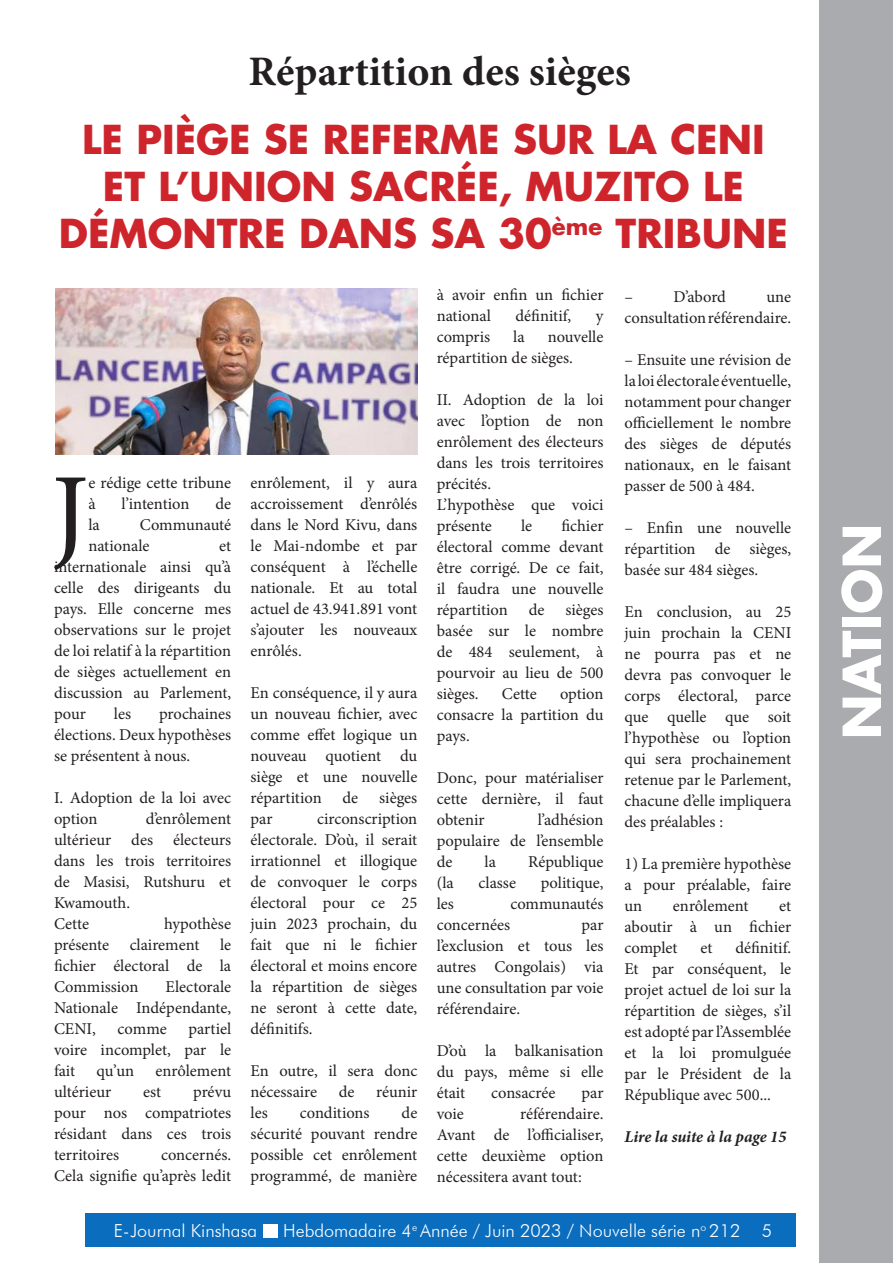
<style>
.page{position:relative;width:893px;height:1263px;background:#fff}
.page>*{position:absolute;margin:0;border:0;box-sizing:border-box;transform-origin:0 0}
.t1{font:113.4px "Minion Pro";color:#231f20}
.t2{font:700 51px "Futura LT";color:#fff}
.t3{font:700 42px "Minion Pro";color:#231f20}
.t4{font:700 39px/46.8px "Futura LT";color:#ce252c;text-align:center}
.t5{font:300 18px "Futura BT";color:#fff}
.t6{font:16.5px/21px "Minion Pro";color:#231f20;text-align:justify}
.t7{font:italic 700 16.5px "Minion Pro";letter-spacing:-.005em;color:#231f20}
</style>
<div class="page">
<div style="left:85px;top:1213px;width:711px;height:33px;background:#0a6dbe"></div>
<div style="left:263px;top:1224px;width:14px;height:13px;background:#fff"></div>
<img style="left:56px;top:288px;width:361px;height:167px">
<div style="left:820px;top:0;width:73px;height:1263px;background:#aaabaf"></div>
<p class="t3" style="left:249px;top:42px;width:384px">Répartition des sièges</p>
<p class="t4" style="left:59px;top:116px;width:731px">LE PIÈGE SE REFERME SUR LA CENI<br>ET L’UNION SACRÉE, MUZITO LE<br>DÉMONTRE DANS SA 30<sup>ème</sup> TRIBUNE</p>
<p class="t1" style="left:51px;top:439px;width:39px">J</p>
<p class="t6" style="left:88px;top:473px;width:144px">e rédige cette tribune à</p>
<p class="t6" style="left:122px;top:494px;width:69px">l’intention</p>
<p class="t6" style="left:215px;top:494px;width:17px">de</p>
<p class="t6" style="left:88px;top:515px;width:13px">la</p>
<p class="t6" style="left:88px;top:515px;width:144px;text-indent:51px">Communauté nationale</p>
<p class="t6" style="left:54px;top:536px;width:179px;text-indent:165px">et internationale ainsi qu’à celle des dirigeants du pays. Elle concerne mes observations sur le projet de loi relatif à la répartition de sièges actuellement en discussion au Parlement, pour</p>
<p class="t6" style="left:54px;top:704px;width:179px;text-indent:105px">prochaines élections. Deux hypothèses se présentent à nous.</p>
<p class="t6" style="left:54px;top:788px;width:179px">I. Adoption de la loi avec option</p>
<p class="t6" style="left:114px;top:704px;width:19px">les</p>
<p class="t6" style="left:54px;top:809px;width:179px;text-indent:92px">d’enrôlement ultérieur des électeurs dans les trois territoires de Masisi, Rutshuru et Kwamouth.</p>
<p class="t6" style="left:54px;top:914px;width:37px">Cette</p>
<p class="t6" style="left:54px;top:914px;width:179px;text-indent:110px">hypothèse présente clairement le fichier électoral de la Commission</p>
<p class="t6" style="left:54px;top:977px;width:179px;text-indent:112px">Electorale Nationale Indépendante, CENI,</p>
<p class="t6" style="left:54px;top:1019px;width:179px;text-indent:134px">partiel voire incomplet, par le fait</p>
<p class="t6" style="left:118px;top:1019px;width:51px">comme</p>
<p class="t6" style="left:97px;top:1061px;width:39px">qu’un</p>
<p class="t6" style="left:156px;top:1061px;width:77px">enrôlement</p>
<p class="t6" style="left:54px;top:1082px;width:59px">ultérieur</p>
<p class="t6" style="left:143px;top:1082px;width:20px">est</p>
<p class="t6" style="left:54px;top:1082px;width:179px;text-indent:139px">prévu pour nos compatriotes résidant dans ces trois territoires</p>
<p class="t6" style="left:54px;top:1145px;width:179px;text-align:right">concernés.<br>Cela signifie qu’après ledit</p>
<p class="t6" style="left:251px;top:473px;width:168px">enrôlement, il y aura accroissement d’enrôlés dans le Nord Kivu, dans le Mai-ndombe et par conséquent à l’échelle nationale. Et au total actuel de 43.941.891 vont s’ajouter les nouveaux enrôlés.</p>
<p class="t6" style="left:251px;top:683px;width:168px">En conséquence, il y aura un nouveau fichier, avec comme effet logique un nouveau quotient du siège et une nouvelle répartition</p>
<p class="t6" style="left:343px;top:788px;width:17px">de</p>
<p class="t6" style="left:379px;top:788px;width:40px">sièges</p>
<p class="t6" style="left:251px;top:809px;width:168px;text-indent:67px">circonscription électorale. D’où, il serait irrationnel et illogique de convoquer le corps électoral pour ce 25 juin 2023 prochain, du fait que ni le fichier électoral et moins encore la répartition de sièges ne seront à cette date, définitifs.</p>
<p class="t6" style="left:251px;top:1061px;width:168px">En outre, il sera donc nécessaire</p>
<p class="t6" style="left:251px;top:809px;width:23px">par</p>
<p class="t6" style="left:339px;top:1082px;width:17px">de</p>
<p class="t6" style="left:376px;top:1082px;width:43px">réunir</p>
<p class="t6" style="left:251px;top:1103px;width:19px">les</p>
<p class="t6" style="left:300px;top:1103px;width:71px">conditions</p>
<p class="t6" style="left:251px;top:1103px;width:168px;text-indent:151px">de sécurité pouvant rendre possible cet enrôlement programmé, de manière</p>
<p class="t6" style="left:437px;top:284px;width:168px">à avoir enfin un fichier national</p>
<p class="t6" style="left:515px;top:305px;width:57px">définitif,</p>
<p class="t6" style="left:596px;top:305px;width:9px">y</p>
<p class="t6" style="left:437px;top:326px;width:168px;text-indent:111px">nouvelle répartition de sièges.</p>
<p class="t6" style="left:437px;top:389px;width:168px">II. Adoption de la loi avec l’option de non enrôlement des électeurs dans les trois territoires précités.</p>
<p class="t6" style="left:437px;top:494px;width:168px">L’hypothèse que voici présente</p>
<p class="t6" style="left:437px;top:326px;width:55px">compris</p>
<p class="t6" style="left:513px;top:326px;width:13px">la</p>
<p class="t6" style="left:437px;top:515px;width:168px;text-indent:125px">fichier électoral comme devant être corrigé. De ce fait, il faudra une nouvelle répartition</p>
<p class="t6" style="left:521px;top:515px;width:13px">le</p>
<p class="t6" style="left:529px;top:599px;width:17px">de</p>
<p class="t6" style="left:437px;top:599px;width:168px;text-indent:129px">sièges basée sur le nombre de 484 seulement, à pourvoir au lieu de 500 sièges.</p>
<p class="t6" style="left:502px;top:683px;width:37px">Cette</p>
<p class="t6" style="left:437px;top:683px;width:168px;text-indent:123px">option consacre la partition du pays.</p>
<p class="t6" style="left:437px;top:767px;width:168px">Donc, pour matérialiser cette dernière, il faut obtenir</p>
<p class="t6" style="left:437px;top:809px;width:168px;text-indent:101px">l’adhésion populaire de l’ensemble de</p>
<p class="t6" style="left:485px;top:851px;width:13px">la</p>
<p class="t6" style="left:528px;top:851px;width:77px">République</p>
<p class="t6" style="left:437px;top:872px;width:19px">(la</p>
<p class="t6" style="left:479px;top:872px;width:39px">classe</p>
<p class="t6" style="left:541px;top:872px;width:64px">politique,</p>
<p class="t6" style="left:437px;top:893px;width:19px">les</p>
<p class="t6" style="left:510px;top:893px;width:95px">communautés</p>
<p class="t6" style="left:437px;top:914px;width:75px">concernées</p>
<p class="t6" style="left:437px;top:914px;width:168px;text-indent:145px">par l’exclusion et tous les autres Congolais) via une consultation par voie référendaire.</p>
<p class="t6" style="left:437px;top:1040px;width:168px">D’où la balkanisation du pays, même si elle était</p>
<p class="t6" style="left:491px;top:1082px;width:66px">consacrée</p>
<p class="t6" style="left:582px;top:1082px;width:23px">par</p>
<p class="t6" style="left:437px;top:1103px;width:168px;text-indent:83px">référendaire.<br>Avant de l’officialiser, cette deuxième option nécessitera avant tout:</p>
<p class="t6" style="left:437px;top:1103px;width:29px">voie</p>
<p class="t6" style="left:624px;top:286px;width:10px">–</p>
<p class="t6" style="left:674px;top:286px;width:54px">D’abord</p>
<p class="t6" style="left:624px;top:286px;width:168px;text-align:right">une<br>consultation référendaire.</p>
<p class="t6" style="left:624px;top:349px;width:168px">– Ensuite une révision de la loi électorale éventuelle, notamment pour changer officiellement le nombre des sièges de députés nationaux, en le faisant passer de 500 à 484.</p>
<p class="t6" style="left:624px;top:517px;width:168px">– Enfin une nouvelle répartition de sièges, basée sur 484 sièges.</p>
<p class="t6" style="left:624px;top:601px;width:168px">En conclusion, au 25 juin prochain la CENI ne pourra pas et ne devra pas convoquer le corps électoral, parce que quelle que soit l’hypothèse ou l’option qui sera prochainement retenue par le Parlement, chacune d’elle impliquera des préalables :</p>
<p class="t6" style="left:624px;top:853px;width:168px">1) La première hypothèse a pour préalable, faire un</p>
<p class="t6" style="left:673px;top:895px;width:77px">enrôlement</p>
<p class="t6" style="left:624px;top:895px;width:168px;text-indent:155px">et aboutir à un fichier complet</p>
<p class="t6" style="left:624px;top:937px;width:168px;text-indent:111px">définitif.<br>Et par conséquent, le projet actuel de loi sur la répartition de sièges, s’il est adopté par l’Assemblée et la loi promulguée par le Président de la République avec 500...</p>
<p class="t7" style="left:624px;top:1125px;width:164px">Lire la suite à la page 15</p>
<p class="t6" style="left:700px;top:937px;width:14px">et</p>
<p class="t5" style="left:114px;top:1220px;width:145px">E-Journal Kinshasa</p>
<p class="t5" style="left:283px;top:1220px;width:490px">Hebdomadaire 4<sup>e</sup> Année / Juin 2023 / Nouvelle série n<sup>o</sup> 212 5</p>
<p class="t2" style="left:828px;top:739px;width:217px;rotate:-90deg">NATION</p>
</div>
